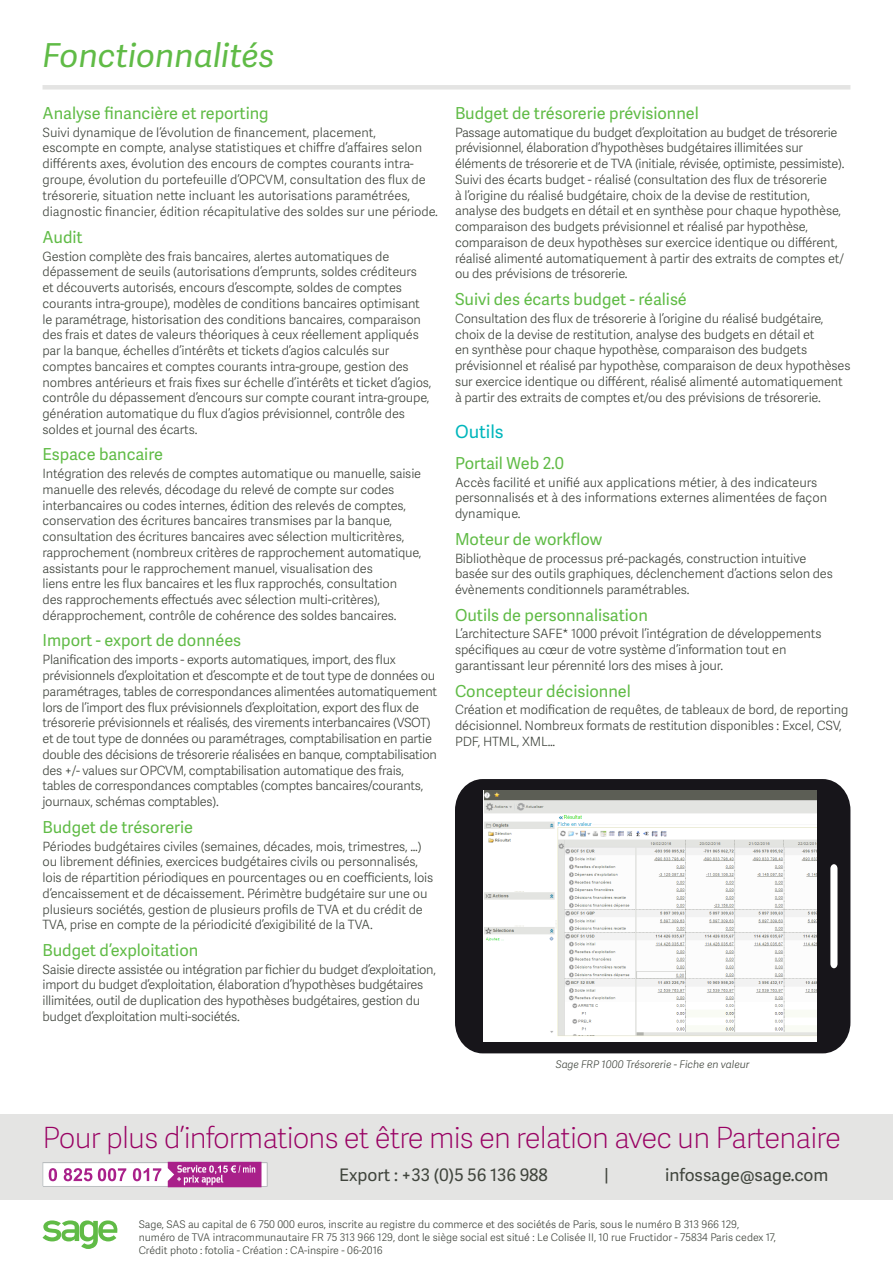
<style>
.page{position:relative;width:893px;height:1263px;background:#fff}
.page>*{position:absolute;margin:0;border:0;box-sizing:border-box;transform-origin:0 0}
.Grand_titre{font:italic 33px "Adelle Sans SAGE";color:#60bb46}
.t1{font:29.25px "Adelle Sans SAGE Th";letter-spacing:-.03em;color:#990163}
.t2{font:18px "Adelle Sans SAGE";color:#00b6bc}
.t3{font:17.25px "Adelle Sans SAGE";color:#40453d}
.Intertitre___Petit_t{font:16.5px "Adelle Sans SAGE";color:#60bb46}
.Body_verso_8_5pt_puc{font:12.75px/15.8px "Adelle Sans SAGE Lt";letter-spacing:-.01em;color:#40453d}
.t4{font:10.5px/12.6px "Adelle Sans SAGE Lt";color:#40453d}
.Body_verso_8_5pt_puc-2{font:italic 10.5px "Adelle Sans SAGE Lt";color:#40453d}
</style>
<div class="page">
<svg style="left:43px;top:1220px;width:75px;height:29px"></svg>
<div style="left:0;top:1114px;width:893px;height:85px;background:#e4e4e3"></div>
<svg style="left:43px;top:1162px;width:224px;height:25px;background:#d496c6"></svg>
<div style="left:43px;top:85px;width:807px;height:5px;background:#e4e4e3"></div>
<svg style="left:455px;top:779px;width:395px;height:274px;background:#262428"></svg>
<svg style="left:830px;top:864px;width:7px;height:104px"></svg>
<img style="left:483px;top:791px;width:333px;height:250px">
<p class="Grand_titre" style="left:43px;top:32px;width:234px">Fonctionnalités</p>
<p class="Intertitre___Petit_t" style="left:43px;top:101px;width:228px">Analyse financière et reporting</p>
<p class="Body_verso_8_5pt_puc" style="left:43px;top:124px;width:397px">Suivi dynamique de l’évolution de financement, placement,<br>escompte en compte, analyse statistiques et chiffre d’affaires selon différents axes, évolution des encours de comptes courants intra&shy;groupe, évolution du portefeuille d’OPCVM, consultation des flux de trésorerie, situation nette incluant les autorisations paramétrées, diagnostic financier, édition récapitulative des soldes sur une période.</p>
<p class="Intertitre___Petit_t" style="left:43px;top:225px;width:42px">Audit</p>
<p class="Body_verso_8_5pt_puc" style="left:43px;top:248px;width:390px">Gestion complète des frais bancaires, alertes automatiques de dépassement de seuils (autorisations d’emprunts, soldes créditeurs<br>et découverts autorisés, encours d’escompte, soldes de comptes courants intra-groupe), modèles de conditions bancaires optimisant le paramétrage, historisation des conditions bancaires, comparaison des frais et dates de valeurs théoriques à ceux réellement appliqués par la banque, échelles d’intérêts et tickets d’agios calculés sur comptes bancaires et comptes courants intra-groupe, gestion des nombres antérieurs et frais fixes sur échelle d’intérêts et ticket d’agios, contrôle du dépassement d’encours sur compte courant intra-groupe, génération automatique du flux d’agios prévisionnel, contrôle des soldes et journal des écarts.</p>
<p class="Intertitre___Petit_t" style="left:43px;top:443px;width:122px">Espace bancaire</p>
<p class="Body_verso_8_5pt_puc" style="left:43px;top:465px;width:381px">Intégration des relevés de comptes automatique ou manuelle, saisie manuelle des relevés, décodage du relevé de compte sur codes interbancaires ou codes internes, édition des relevés de comptes, conservation des écritures bancaires transmises par la banque, consultation des écritures bancaires avec sélection multicritères, rapprochement (nombreux critères de rapprochement automatique, assistants pour le rapprochement manuel, visualisation des<br>liens entre les flux bancaires et les flux rapprochés, consultation<br>des rapprochements effectués avec sélection multi-critères), dérapprochement, contrôle de cohérence des soldes bancaires.</p>
<p class="Intertitre___Petit_t" style="left:43px;top:629px;width:200px">Import - export de données</p>
<p class="Body_verso_8_5pt_puc" style="left:43px;top:651px;width:396px">Planification des imports - exports automatiques, import, des flux prévisionnels d’exploitation et d’escompte et de tout type de données ou paramétrages, tables de correspondances alimentées automatiquement lors de l’import des flux prévisionnels d’exploitation, export des flux de trésorerie prévisionnels et réalisés, des virements interbancaires (VSOT) et de tout type de données ou paramétrages, comptabilisation en partie double des décisions de trésorerie réalisées en banque, comptabilisation des +/- values sur OPCVM, comptabilisation automatique des frais, tables de correspondances comptables (comptes bancaires/courants, journaux, schémas comptables).</p>
<p class="Intertitre___Petit_t" style="left:43px;top:815px;width:152px">Budget de trésorerie</p>
<p class="Body_verso_8_5pt_puc" style="left:43px;top:838px;width:392px">Périodes budgétaires civiles (semaines, décades, mois, trimestres, …) ou librement définies, exercices budgétaires civils ou personnalisés, lois de répartition périodiques en pourcentages ou en coefficients, lois d’encaissement et de décaissement. Périmètre budgétaire sur une ou plusieurs sociétés, gestion de plusieurs profils de TVA et du crédit de TVA, prise en compte de la périodicité d’exigibilité de la TVA.</p>
<p class="Intertitre___Petit_t" style="left:43px;top:938px;width:157px">Budget d’exploitation</p>
<p class="Body_verso_8_5pt_puc" style="left:43px;top:961px;width:395px">Saisie directe assistée ou intégration par fichier du budget d’exploitation, import du budget d’exploitation, élaboration d’hypothèses budgétaires illimitées, outil de duplication des hypothèses budgétaires, gestion du budget d’exploitation multi-sociétés.</p>
<p class="Intertitre___Petit_t" style="left:455px;top:101px;width:245px">Budget de trésorerie prévisionnel</p>
<p class="Body_verso_8_5pt_puc" style="left:455px;top:124px;width:391px">Passage automatique du budget d’exploitation au budget de trésorerie prévisionnel, élaboration d’hypothèses budgétaires illimitées sur éléments de trésorerie et de TVA (initiale, révisée, optimiste, pessimiste).</p>
<p class="Body_verso_8_5pt_puc" style="left:455px;top:171px;width:390px">Suivi des écarts budget - réalisé (consultation des flux de trésorerie<br>à l’origine du réalisé budgétaire, choix de la devise de restitution, analyse des budgets en détail et en synthèse pour chaque hypothèse, comparaison des budgets prévisionnel et réalisé par hypothèse, comparaison de deux hypothèses sur exercice identique ou différent, réalisé alimenté automatiquement à partir des extraits de comptes et/ ou des prévisions de trésorerie.</p>
<p class="Intertitre___Petit_t" style="left:455px;top:287px;width:233px">Suivi des écarts budget - réalisé</p>
<p class="Body_verso_8_5pt_puc" style="left:455px;top:310px;width:397px">Consultation des flux de trésorerie à l’origine du réalisé budgétaire, choix de la devise de restitution, analyse des budgets en détail et<br>en synthèse pour chaque hypothèse, comparaison des budgets prévisionnel et réalisé par hypothèse, comparaison de deux hypothèses sur exercice identique ou différent, réalisé alimenté automatiquement à partir des extraits de comptes et/ou des prévisions de trésorerie.</p>
<p class="t2" style="left:455px;top:419px;width:50px">Outils</p>
<p class="Intertitre___Petit_t" style="left:455px;top:451px;width:111px">Portail Web 2.0</p>
<p class="Body_verso_8_5pt_puc" style="left:455px;top:474px;width:374px">Accès facilité et unifié aux applications métier, à des indicateurs personnalisés et à des informations externes alimentées de façon dynamique.</p>
<p class="Intertitre___Petit_t" style="left:455px;top:527px;width:149px">Moteur de workflow</p>
<p class="Body_verso_8_5pt_puc" style="left:455px;top:550px;width:379px">Bibliothèque de processus pré-packagés, construction intuitive basée sur des outils graphiques, déclenchement d’actions selon des évènements conditionnels paramétrables.</p>
<p class="Intertitre___Petit_t" style="left:455px;top:603px;width:194px">Outils de personnalisation</p>
<p class="Body_verso_8_5pt_puc" style="left:455px;top:626px;width:368px">L’architecture SAFE* 1000 prévoit l’intégration de développements spécifiques au cœur de votre système d’information tout en garantissant leur pérennité lors des mises à jour.</p>
<p class="Intertitre___Petit_t" style="left:455px;top:679px;width:177px">Concepteur décisionnel</p>
<p class="Body_verso_8_5pt_puc" style="left:455px;top:701px;width:395px">Création et modification de requêtes, de tableaux de bord, de reporting décisionnel. Nombreux formats de restitution disponibles : Excel, CSV,<br>PDF, HTML, XML…</p>
<p class="Body_verso_8_5pt_puc-2" style="left:556px;top:1056px;width:195px">Sage FRP 1000 Trésorerie - Fiche en valeur</p>
<h2 class="t1" style="left:43px;top:1117px;width:800px">Pour plus d’informations et être mis en relation avec un Partenaire</h2>
<h3 class="t3" style="left:339px;top:1163px;width:210px">Export : +33 (0)5 56 136 988</h3>
<h3 class="t3" style="left:604px;top:1163px;width:6px">|</h3>
<h3 class="t3" style="left:665px;top:1163px;width:165px">infossage@sage.com</h3>
<p class="t4" style="left:139px;top:1218px;width:639px">Sage, SAS au capital de 6 750 000 euros, inscrite au registre du commerce et des sociétés de Paris, sous le numéro B 313 966 129, numéro de TVA intracommunautaire FR 75 313 966 129, dont le siège social est situé : Le Colisée II, 10 rue Fructidor - 75834 Paris cedex 17,<br>Crédit photo : fotolia - Création : CA-inspire - 06-2016</p>
</div>
